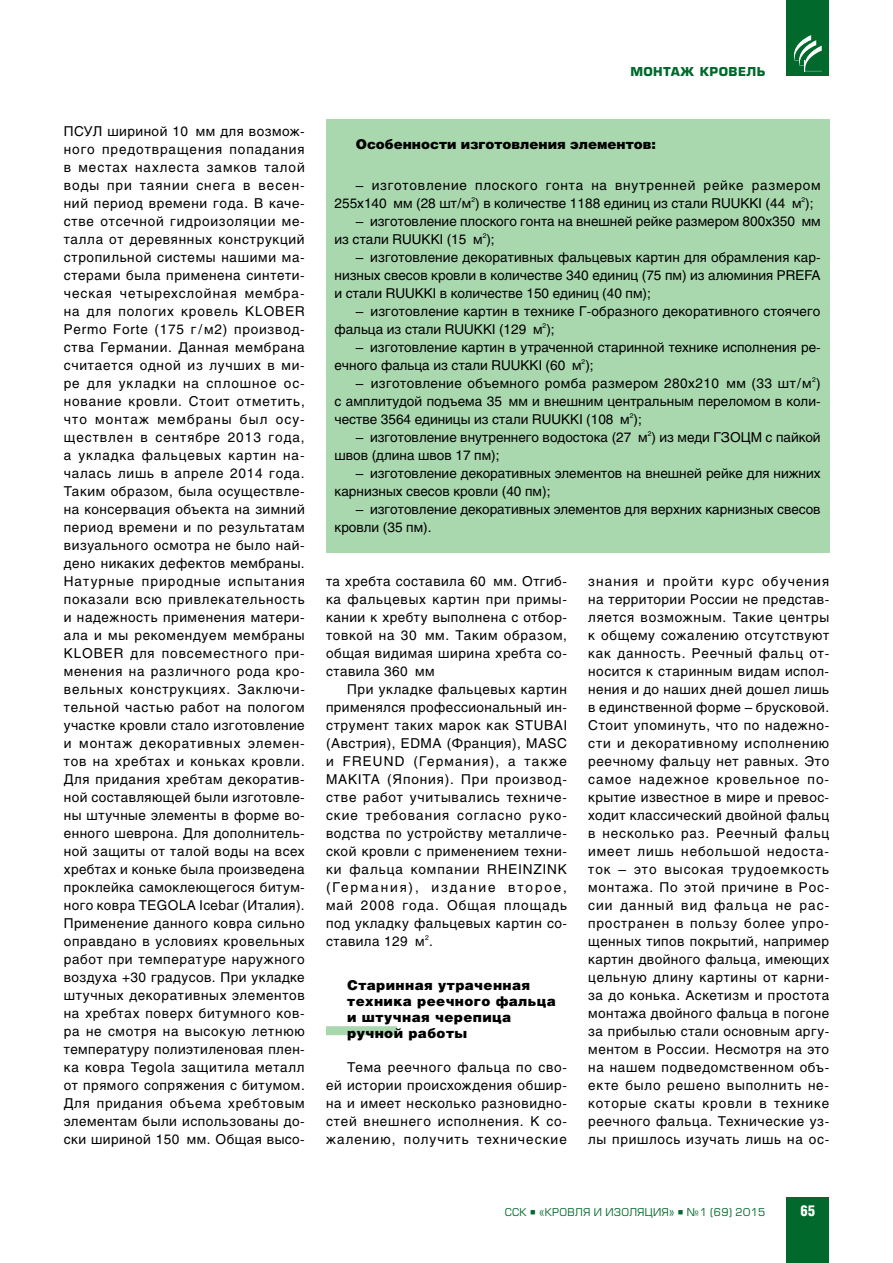
<style>
.page{position:relative;width:893px;height:1263px;background:#fff}
.page>*{position:absolute;margin:0;border:0;box-sizing:border-box;transform-origin:0 0}
.t1{font:900 15px "Helios Cond";color:#fff}
.t2{font:13.5px/18px "Helios";color:#000;text-align:justify}
.t3{font:13.5px/18px "Helios";letter-spacing:.06em;color:#000}
.t4{font:900 13.5px/16.2px "Helios";letter-spacing:.03em;color:#000}
.t5{font:900 13.5px "Helios";color:#000}
.t6{font:700 12px "Europe";letter-spacing:.03em;color:#00692b}
.t7{font:10.5px "Europe";letter-spacing:.03em;color:#00692b}
</style>
<div class="page">
<div style="left:786px;top:1197px;width:43px;height:66px;background:#00692b"></div>
<div style="left:786px;top:0;width:43px;height:76px;background:#00692b"></div>
<svg style="left:794px;top:35px;width:28px;height:36px"></svg>
<div style="left:326px;top:119px;width:503px;height:434px;background:#a9d7ae"></div>
<div style="left:326px;top:1026px;width:71px;height:9px;background:#a9d7ae"></div>
<p class="t2" style="left:64px;top:122px;width:243px">ПСУЛ шириной 10 мм для возмож‑ ного предотвращения попадания в местах нахлеста замков талой воды при таянии снега в весен‑ ний период времени года. В каче‑ стве отсечной гидроизоляции ме‑ талла от деревянных конструкций стропильной системы нашими ма‑ стерами была применена синтети‑ ческая четырехслойная мембра‑ на для пологих кровель KLOBER Permo Forte (175 г/м2) производ‑ ства Германии. Данная мембрана считается одной из лучших в ми‑ ре для укладки на сплошное ос‑ нование кровли. Стоит отметить, что монтаж мембраны был осу‑ ществлен в сентябре 2013 года, а укладка фальцевых картин на‑ чалась лишь в апреле 2014 года.<br>Таким образом, была осуществле‑ на консервация объекта на зимний период времени и по результатам визуального осмотра не было най‑ дено никаких дефектов мембраны.<br>Натурные природные испытания показали всю привлекательность и надежность применения матери‑ ала и мы рекомендуем мембраны KLOBER для повсеместного при‑ менения на различного рода кро‑ вельных конструкциях. Заключи‑ тельной частью работ на пологом участке кровли стало изготовление и монтаж декоративных элемен‑ тов на хребтах и коньках кровли.<br>Для придания хребтам декоратив‑ ной составляющей были изготовле‑ ны штучные элементы в форме во‑ енного шеврона. Для дополнитель‑ ной защиты от талой воды на всех хребтах и коньке была произведена проклейка самоклеющегося битум‑ ного ковра TEGOLA Icebar (Италия).<br>Применение данного ковра сильно оправдано в условиях кровельных работ при температуре наружного воздуха +30 градусов. При укладке штучных декоративных элементов на хребтах поверх битумного ков‑ ра не смотря на высокую летнюю температуру полиэтиленовая плен‑ ка ковра Tegola защитила металл от прямого сопряжения с битумом.<br>Для придания объема хребтовым элементам были использованы до‑ ски шириной 150 мм. Общая высо‑</p>
<p class="t6" style="left:630px;top:64px;width:137px">монтаж кровель</p>
<p class="t5" style="left:356px;top:136px;width:302px">Особенности изготовления элементов:</p>
<p class="t3" style="left:334px;top:176px;width:488px;text-indent:21px">– изготовление плоского гонта на внутренней рейке размером<br>255х140 мм (28 шт/м<sup>2</sup>) в количестве 1188 единиц из стали RUUKKI (44 м<sup>2</sup>);</p>
<p class="t2" style="left:334px;top:212px;width:488px;text-indent:21px">– изготовление плоского гонта на внешней рейке размером 800х350 мм из стали RUUKKI (15 м<sup>2</sup>);</p>
<p class="t2" style="left:334px;top:248px;width:488px;text-indent:21px">– изготовление декоративных фальцевых картин для обрамления кар‑ низных свесов кровли в количестве 340 единиц (75 пм) из алюминия PREFA и стали RUUKKI в количестве 150 единиц (40 пм);</p>
<p class="t2" style="left:334px;top:302px;width:488px;text-indent:21px">– изготовление картин в технике Г-образного декоративного стоячего фальца из стали RUUKKI (129 м<sup>2</sup>);</p>
<p class="t2" style="left:334px;top:338px;width:488px;text-indent:21px">– изготовление картин в утраченной старинной технике исполнения ре‑ ечного фальца из стали RUUKKI (60 м<sup>2</sup>);</p>
<p class="t2" style="left:334px;top:374px;width:488px;text-indent:21px">– изготовление объемного ромба размером 280х210 мм (33 шт/м<sup>2</sup>) с амплитудой подъема 35 мм и внешним центральным переломом в коли‑ честве 3564 единицы из стали RUUKKI (108 м<sup>2</sup>);</p>
<p class="t2" style="left:334px;top:428px;width:488px;text-indent:21px">– изготовление внутреннего водостока (27 м<sup>2</sup>) из меди ГЗОЦМ с пайкой швов (длина швов 17 пм);</p>
<p class="t2" style="left:334px;top:464px;width:488px;text-indent:21px">– изготовление декоративных элементов на внешней рейке для нижних карнизных свесов кровли (40 пм);</p>
<p class="t2" style="left:334px;top:500px;width:488px;text-indent:21px">– изготовление декоративных элементов для верхних карнизных свесов кровли (35 пм).</p>
<p class="t2" style="left:326px;top:572px;width:243px">та хребта составила 60 мм. Отгиб‑ ка фальцевых картин при примы‑ кании к хребту выполнена с отбор‑ товкой на 30 мм. Таким образом, общая видимая ширина хребта со‑ ставила 360 мм</p>
<p class="t2" style="left:326px;top:680px;width:243px;text-indent:21px">При укладке фальцевых картин применялся профессиональный ин‑ струмент таких марок как STUBAI (Австрия), EDMA (Франция), MASC и FREUND (Германия), а также MAKITA (Япония). При производ‑ стве работ учитывались техниче‑ ские требования согласно руко‑ водства по устройству металличе‑ ской кровли с применением техни‑ ки фальца компании RHEINZINK (Германия), издание второе, май 2008 года. Общая площадь под укладку фальцевых картин со‑ ставила 129 м<sup>2</sup>.</p>
<p class="t4" style="left:347px;top:976px;width:210px">Старинная утраченная техника реечного фальца и штучная черепица ручной работы</p>
<p class="t2" style="left:326px;top:1058px;width:242px;text-indent:21px">Тема реечного фальца по сво‑ ей истории происхождения обшир‑ на и имеет несколько разновидно‑ стей внешнего исполнения. К со‑ жалению, получить технические</p>
<p class="t2" style="left:588px;top:572px;width:243px">знания и пройти курс обучения на территории России не представ‑ ляется возможным. Такие центры к общему сожалению отсутствуют как данность. Реечный фальц от‑ носится к старинным видам испол‑ нения и до наших дней дошел лишь в единственной форме – брусковой.<br>Стоит упоминуть, что по надежно‑ сти и декоративному исполнению реечному фальцу нет равных. Это самое надежное кровельное по‑ крытие известное в мире и превос‑ ходит классический двойной фальц в несколько раз. Реечный фальц имеет лишь небольшой недоста‑ ток – это высокая трудоемкость монтажа. По этой причине в Рос‑ сии данный вид фальца не рас‑ пространен в пользу более упро‑ щенных типов покрытий, например картин двойного фальца, имеющих цельную длину картины от карни‑ за до конька. Аскетизм и простота монтажа двойного фальца в погоне за прибылью стали основным аргу‑ ментом в России. Несмотря на это на нашем подведомственном объ‑ екте было решено выполнить не‑ которые скаты кровли в технике реечного фальца. Технические уз‑ лы пришлось изучать лишь на ос‑</p>
<p class="t7" style="left:505px;top:1206px;width:262px">ССК ■ «Кровля и Изоляция» ■ №1 (69) 2015</p>
<p class="t1" style="left:800px;top:1202px;width:17px">65</p>
</div>
